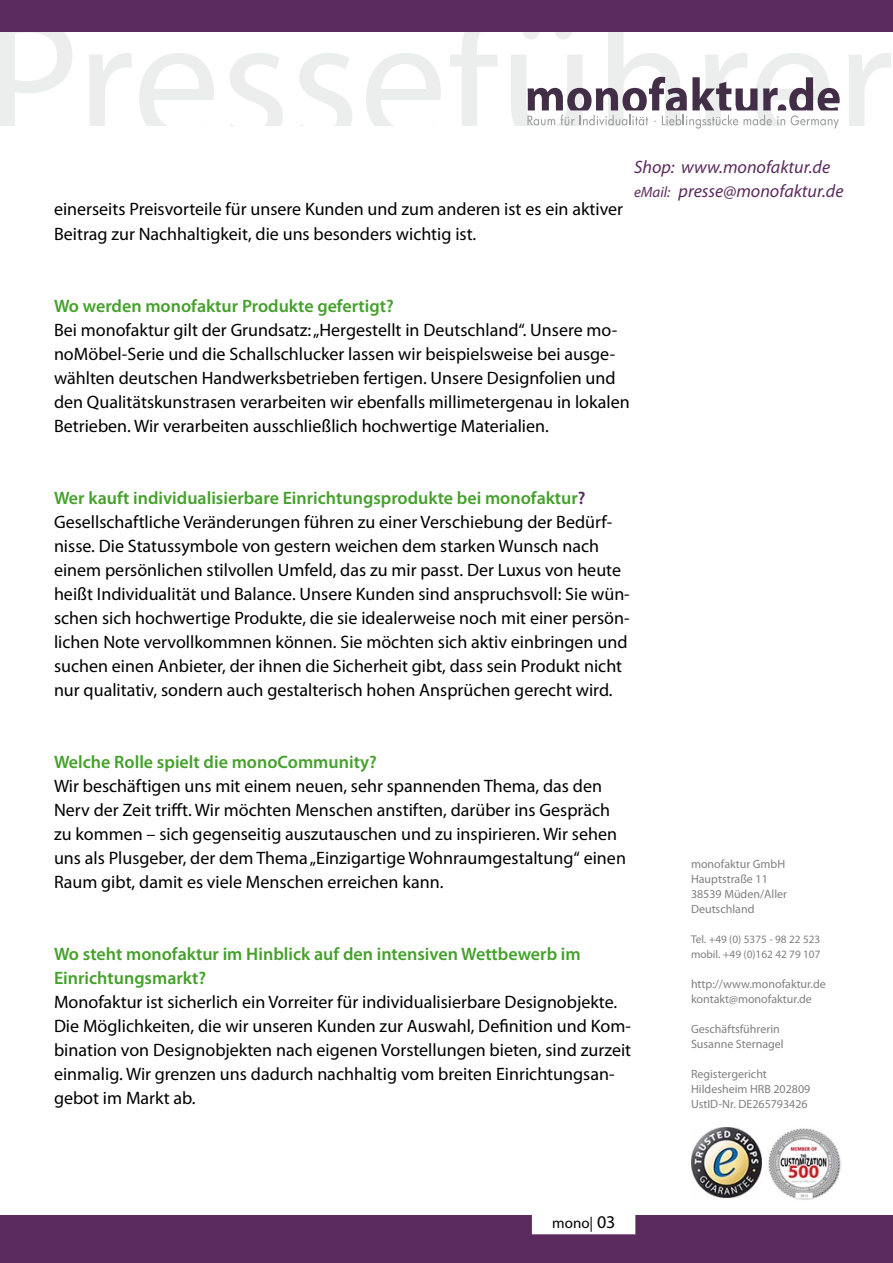
<style>
.page{position:relative;width:893px;height:1263px;background:#fff}
.page>*{position:absolute;margin:0;border:0;box-sizing:border-box;transform-origin:0 0}
.t1{font:18px/24px "Myriad Pro";color:#000}
.t2{font:600 18px "Myriad Pro";color:#44a12b}
.t3{font:italic 18px/24px "Myriad Pro";color:#5c2b5d}
.t4{font:15px "Myriad Pro";color:#000}
.t5{font:12px/15px "Myriad Pro";color:#808080}
.t6{font:11.25px/15px "Myriad Pro";color:#808080}
.s1{font-size:15px}
.s2{color:#5c2b5d}
.s3{font-size:18px}
</style>
<div class="page">
<div style="left:0;top:1215px;width:893px;height:48px;background:#5c2b5d"></div>
<div style="left:532px;top:1201px;width:103px;height:33px;background:#fff"></div>
<img style="left:768px;top:1128px;width:73px;height:72px">
<img style="left:691px;top:1128px;width:70px;height:70px">
<div style="left:0;top:0;width:893px;height:32px;background:#5c2b5d"></div>
<svg style="left:527px;top:77px;width:313px;height:52px"></svg>
<p class="t1" style="left:54px;top:197px;width:571px">einerseits Preisvorteile für unsere Kunden und zum anderen ist es ein aktiver<br>Beitrag zur Nachhaltigkeit, die uns besonders wichtig ist.</p>
<p class="t3" style="left:634px;top:155px;width:211px">Shop: www.monofaktur.de <span class="s1">eMail:</span> presse@monofaktur.de</p>
<p class="t2" style="left:54px;top:294px;width:341px">Wo werden monofaktur Produkte gefertigt?</p>
<p class="t1" style="left:54px;top:317px;width:577px">Bei monofaktur gilt der Grundsatz: „Hergestellt in Deutschland“. Unsere mo&shy;noMöbel-Serie und die Schallschlucker lassen wir beispielsweise bei ausge&shy;wählten deutschen Handwerksbetrieben fertigen. Unsere Designfolien und den Qualitätskunstrasen verarbeiten wir ebenfalls millimetergenau in lokalen Betrieben. Wir verarbeiten ausschließlich hochwertige Materialien.</p>
<p class="t2" style="left:54px;top:486px;width:533px">Wer kauft individualisierbare Einrichtungsprodukte bei monofaktur<span class="s2">?</span></p>
<p class="t1" style="left:54px;top:509px;width:577px">Gesellschaftliche Veränderungen führen zu einer Verschiebung der Bedürf&shy;nisse. Die Statussymbole von gestern weichen dem starken Wunsch nach einem persönlichen stilvollen Umfeld, das zu mir passt. Der Luxus von heute heißt Individualität und Balance. Unsere Kunden sind anspruchsvoll: Sie wün&shy;schen sich hochwertige Produkte, die sie idealerweise noch mit einer persön&shy;lichen Note vervollkommnen können. Sie möchten sich aktiv einbringen und suchen einen Anbieter, der ihnen die Sicherheit gibt, dass sein Produkt nicht nur qualitativ, sondern auch gestalterisch hohen Ansprüchen gerecht wird.</p>
<p class="t2" style="left:54px;top:750px;width:324px">Welche Rolle spielt die monoCommunity?</p>
<p class="t1" style="left:54px;top:773px;width:573px">Wir beschäftigen uns mit einem neuen, sehr spannenden Thema, das den Nerv der Zeit trifft. Wir möchten Menschen anstiften, darüber ins Gespräch zu kommen – sich gegenseitig auszutauschen und zu inspirieren. Wir sehen uns als Plusgeber, der dem Thema „Einzigartige Wohnraumgestaltung“ einen Raum gibt, damit es viele Menschen erreichen kann.</p>
<p class="t2" style="left:54px;top:942px;width:528px">Wo steht monofaktur im Hinblick auf den intensiven Wettbewerb im</p>
<p class="t2" style="left:54px;top:966px;width:154px">Einrichtungsmarkt?</p>
<p class="t1" style="left:54px;top:989px;width:579px">Monofaktur ist sicherlich ein Vorreiter für individualisierbare Designobjekte.<br>Die Möglichkeiten, die wir unseren Kunden zur Auswahl, Definition und Kom&shy;bination von Designobjekten nach eigenen Vorstellungen bieten, sind zurzeit einmalig. Wir grenzen uns dadurch nachhaltig vom breiten Einrichtungsan&shy;gebot im Markt ab.</p>
<p class="t4" style="left:552px;top:1213px;width:65px">mono| <span class="s3">03</span></p>
<p class="t5" style="left:691px;top:856px;width:98px">monofaktur GmbH<br>Hauptstraße 11<br>38539 Müden/Aller<br>Deutschland</p>
<p class="t6" style="left:691px;top:931px;width:131px">Tel. +49 (0) 5375 - 98 22 523 mobil. +49 (0)162 42 79 107</p>
<p class="t5" style="left:691px;top:976px;width:136px">http://www.monofaktur.de kontakt@monofaktur.de</p>
<p class="t5" style="left:691px;top:1021px;width:94px">Geschäftsführerin<br>Susanne Sternagel</p>
<p class="t5" style="left:691px;top:1066px;width:121px">Registergericht<br>Hildesheim HRB 202809<br>UstID-Nr. DE265793426</p>
</div>
